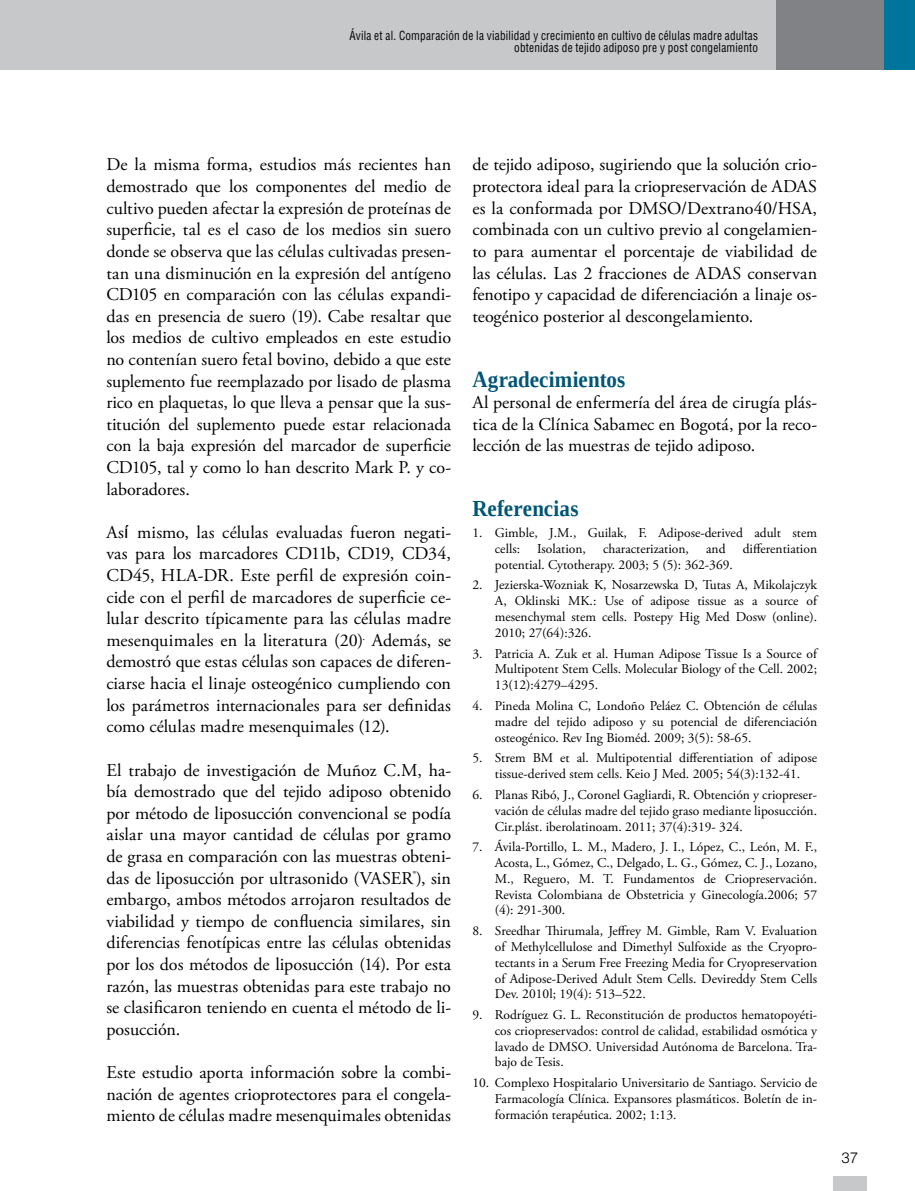
<style>
.page{position:relative;width:915px;height:1191px;background:#fff}
.page>*{position:absolute;margin:0;border:0;box-sizing:border-box;transform-origin:0 0}
.t1{font:700 22.95px "Liberation Serif";letter-spacing:.005em;color:#005576;scale:.92 1}
.t2{font:18px/21.6px "Adobe Garamond Pro";color:#000;text-align:justify}
.t3{font:300 15px "Helvetica LT Std";color:#000}
.t4{font:13.5px/15.8px "Adobe Garamond Pro";color:#000;text-align:justify}
.t5{font:condensed 12.3px/12px "Helvetica LT Std";letter-spacing:.015em;color:#000;text-align:right;scale:.92 1}
.s1{font-family:"Arial"}
</style>
<div class="page">
<div style="left:0;top:0;width:914px;height:70px;background:#c7c8ca"></div>
<div style="left:776px;top:0;width:113px;height:70px;background:#808285"></div>
<div style="left:883px;top:0;width:31px;height:70px;background:#00759b"></div>
<div style="left:833px;top:1175px;width:33px;height:16px;background:#c7c8ca"></div>
<p class="t5" style="left:349px;top:30px;width:445px">Ávila et al. Comparación de la viabilidad y crecimiento en cultivo de células madre adultas obtenidas de tejido adiposo pre y post congelamiento</p>
<p class="t2" style="left:106px;top:155px;width:346px">De la misma forma, estudios más recientes han demostrado que los componentes del medio de cultivo pueden afectar la expresión de proteínas de superficie, tal es el caso de los medios sin suero donde se observa que las células cultivadas presen&shy;tan una disminución en la expresión del antígeno CD105 en comparación con las células expandi&shy;das en presencia de suero (19). Cabe resaltar que los medios de cultivo empleados en este estudio no contenían suero fetal bovino, debido a que este suplemento fue reemplazado por lisado de plasma rico en plaquetas, lo que lleva a pensar que la sus&shy;titución del suplemento puede estar relacionada con la baja expresión del marcador de superficie CD105, tal y como lo han descrito Mark P. y co&shy;laboradores.</p>
<p class="t2" style="left:106px;top:522px;width:346px">As<span class="s1">í</span> mismo, las células evaluadas fueron negati&shy;vas para los marcadores CD11b, CD19, CD34, CD45, HLA-DR. Este perfil de expresión coin&shy;cide con el perfil de marcadores de superficie ce&shy;lular descrito típicamente para las células madre mesenquimales en la literatura (20)<sup>.</sup> Además, se demostró que estas células son capaces de diferen&shy;ciarse hacia el linaje osteogénico cumpliendo con los parámetros internacionales para ser definidas como células madre mesenquimales (12).</p>
<p class="t2" style="left:106px;top:759px;width:346px">El trabajo de investigación de Muñoz C.M, ha&shy;bía demostrado que del tejido adiposo obtenido por método de liposucción convencional se podía aislar una mayor cantidad de células por gramo de grasa en comparación con las muestras obteni&shy;das de liposucción por ultrasonido (VASER<sup>®</sup>), sin embargo, ambos métodos arrojaron resultados de viabilidad y tiempo de confluencia similares, sin diferencias fenotípicas entre las células obtenidas por los dos métodos de liposucción (14). Por esta razón, las muestras obtenidas para este trabajo no se clasificaron teniendo en cuenta el método de li&shy;posucción.</p>
<p class="t2" style="left:106px;top:1062px;width:346px">Este estudio aporta información sobre la combi&shy;nación de agentes crioprotectores para el congela&shy;miento de células madre mesenquimales obtenidas</p>
<p class="t2" style="left:472px;top:155px;width:346px">de tejido adiposo, sugiriendo que la solución crio&shy;protectora ideal para la criopreservación de ADAS es la conformada por DMSO/Dextrano40/HSA, combinada con un cultivo previo al congelamien&shy;to para aumentar el porcentaje de viabilidad de las células. Las 2 fracciones de ADAS conservan fenotipo y capacidad de diferenciación a linaje os&shy;teogénico posterior al descongelamiento.</p>
<p class="t1" style="left:472px;top:363px;width:168px">Agradecimientos</p>
<p class="t2" style="left:472px;top:392px;width:346px">Al personal de enfermería del área de cirugía plás&shy;tica de la Clínica Sabamec en Bogotá, por la reco&shy;lección de las muestras de tejido adiposo.</p>
<p class="t1" style="left:472px;top:493px;width:117px">Referencias</p>
<p class="t4" style="left:494px;top:525px;width:323px;text-indent:-23px">1. Gimble, J.M., Guilak, F. Adipose-derived adult stem cells:</p>
<p class="t4" style="left:537px;top:541px;width:50px">Isolation,</p>
<p class="t4" style="left:603px;top:541px;width:87px">characterization,</p>
<p class="t4" style="left:705px;top:541px;width:21px">and</p>
<p class="t4" style="left:742px;top:541px;width:76px">differentiation</p>
<p class="t4" style="left:494px;top:557px;width:239px">potential. Cytotherapy. 2003; 5 (5): 362-369.</p>
<p class="t4" style="left:494px;top:578px;width:323px;text-indent:-23px">2. Jezierska-Wozniak K, Nosarzewska D, Tutas A, Mikolajczyk A, Oklinski MK.: Use of adipose tissue as a source of mesenchymal stem cells. Postepy Hig Med Dosw (online).<br>2010; 27(64):326.</p>
<p class="t4" style="left:494px;top:646px;width:323px;text-indent:-23px">3. Patricia A. Zuk et al. Human Adipose Tissue Is a Source of Multipotent Stem Cells. Molecular Biology of the Cell. 2002; 13(12):4279–4295.</p>
<p class="t4" style="left:494px;top:698px;width:323px;text-indent:-23px">4. Pineda Molina C, Londoño Peláez C. Obtención de células madre del tejido adiposo y su potencial de diferenciación osteogénico. Rev Ing Bioméd. 2009; 3(5): 58-65.</p>
<p class="t4" style="left:472px;top:750px;width:346px;text-align:center">5. Strem BM et al. Multipotential differentiation of adipose tissue-derived stem cells. Keio J Med. 2005; 54(3):132-41.</p>
<p class="t4" style="left:494px;top:787px;width:323px;text-indent:-23px">6. Planas Ribó, J., Coronel Gagliardi, R. Obtención y criopreser&shy;vación de células madre del tejido graso mediante liposucción.<br>Cir.plást. iberolatinoam. 2011; 37(4):319- 324.</p>
<p class="t4" style="left:494px;top:839px;width:323px;text-indent:-23px">7. Ávila-Portillo, L. M., Madero, J. I., López, C., León, M. F., Acosta, L., Gómez, C., Delgado, L. G., Gómez, C. J., Lozano, M., Reguero, M. T. Fundamentos de Criopreservación.<br>Revista Colombiana de Obstetricia y Ginecología.2006; 57 (4): 291-300.</p>
<p class="t4" style="left:494px;top:923px;width:323px;text-indent:-23px">8. Sreedhar Thirumala, Jeffrey M. Gimble, Ram V. Evaluation of Methylcellulose and Dimethyl Sulfoxide as the Cryopro&shy;tectants in a Serum Free Freezing Media for Cryopreservation of Adipose-Derived Adult Stem Cells. Devireddy Stem Cells Dev. 2010l; 19(4): 513–522.</p>
<p class="t4" style="left:494px;top:1007px;width:323px;text-indent:-23px">9. Rodríguez G. L. Reconstitución de productos hematopoyéti&shy;cos criopreservados: control de calidad, estabilidad osmótica y lavado de DMSO. Universidad Autónoma de Barcelona. Tra&shy;bajo de Tesis.</p>
<p class="t4" style="left:494px;top:1075px;width:323px;text-indent:-23px">10. Complexo Hospitalario Universitario de Santiago. Servicio de Farmacología Clínica. Expansores plasmáticos. Boletín de in&shy;formación terapéutica. 2002; 1:13.</p>
<p class="t3" style="left:841px;top:1148px;width:18px">37</p>
</div>
